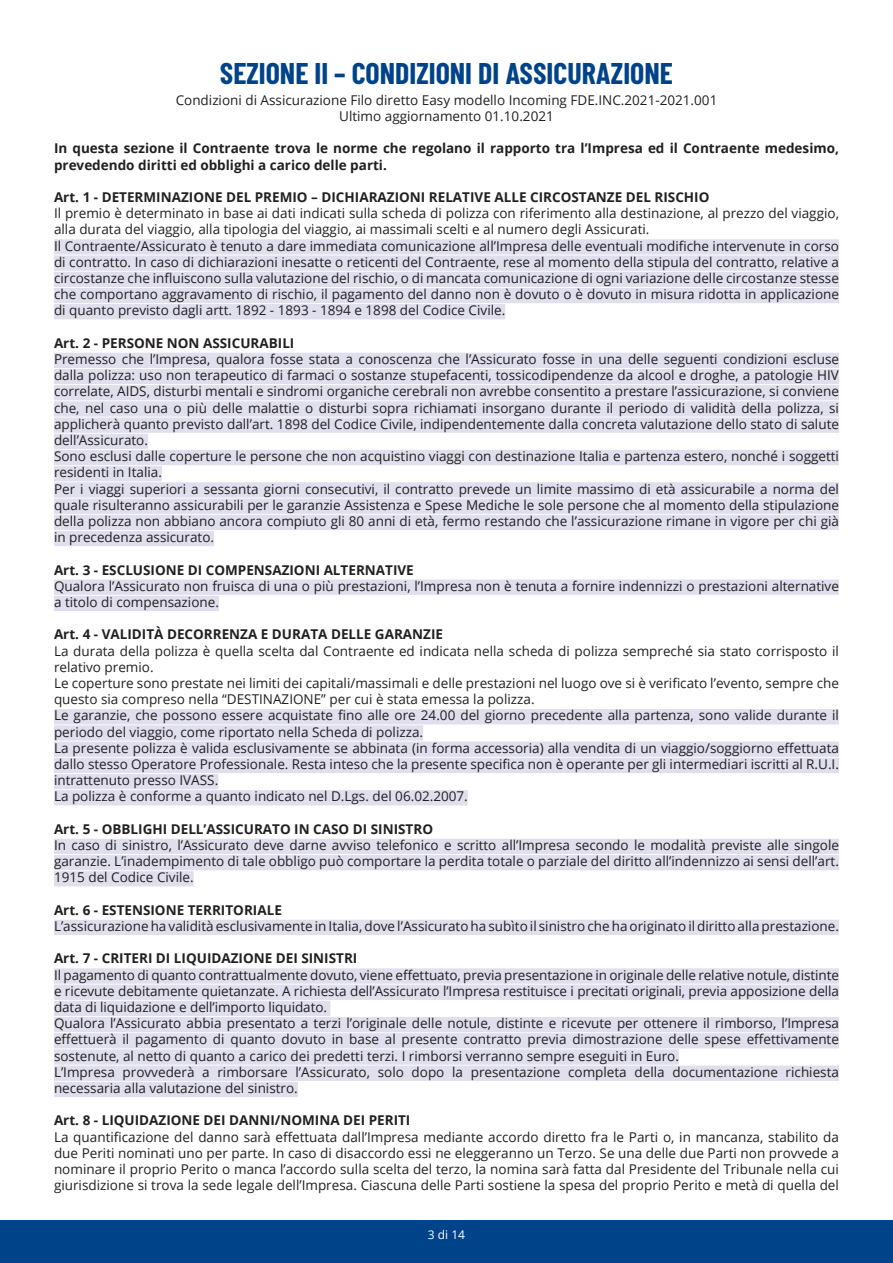
<style>
.page{position:relative;width:893px;height:1263px;background:#fff}
.page>*{position:absolute;margin:0;border:0;box-sizing:border-box;transform-origin:0 0}
.Normale{font:700 30px "Barlow Condensed";color:#004389}
.Normale-2{font:13.5px/16.2px "Open Sans";color:#231f20}
.Default{font:13.5px/16.2px "Open Sans";color:#231f20;text-align:justify}
.Titolo{font:13.5px/16.2px "Open Sans";color:#231f20;text-align:justify}
.Normale-3{font:700 13.5px/16.2px "Open Sans";color:#231f20}
.Testo_normale{font:13.5px/16.2px "Open Sans";color:#231f20;text-align:justify}
.Titolo-2{font:700 13.5px "Open Sans";color:#231f20}
.Testo_normale-2{font:700 13.5px "Open Sans";color:#231f20}
.t1{font:12px "Open Sans";color:#fff}
</style>
<div class="page">
<div style="left:0;top:1220px;width:893px;height:43px;background:#004389"></div>
<div style="left:54px;top:239px;width:785px;height:16px;background:#dfdfed"></div>
<div style="left:54px;top:255px;width:785px;height:16px;background:#dfdfed"></div>
<div style="left:54px;top:272px;width:785px;height:15px;background:#dfdfed"></div>
<div style="left:54px;top:288px;width:785px;height:15px;background:#dfdfed"></div>
<div style="left:54px;top:304px;width:451px;height:15px;background:#dfdfed"></div>
<div style="left:54px;top:353px;width:785px;height:15px;background:#dfdfed"></div>
<div style="left:54px;top:369px;width:785px;height:15px;background:#dfdfed"></div>
<div style="left:54px;top:385px;width:785px;height:15px;background:#dfdfed"></div>
<div style="left:54px;top:401px;width:785px;height:16px;background:#dfdfed"></div>
<div style="left:54px;top:417px;width:785px;height:16px;background:#dfdfed"></div>
<div style="left:54px;top:434px;width:94px;height:15px;background:#dfdfed"></div>
<div style="left:54px;top:450px;width:785px;height:15px;background:#dfdfed"></div>
<div style="left:54px;top:466px;width:108px;height:15px;background:#dfdfed"></div>
<div style="left:54px;top:482px;width:785px;height:16px;background:#dfdfed"></div>
<div style="left:54px;top:498px;width:785px;height:16px;background:#dfdfed"></div>
<div style="left:54px;top:515px;width:785px;height:15px;background:#dfdfed"></div>
<div style="left:54px;top:531px;width:160px;height:15px;background:#dfdfed"></div>
<div style="left:54px;top:579px;width:785px;height:16px;background:#dfdfed"></div>
<div style="left:54px;top:596px;width:165px;height:15px;background:#dfdfed"></div>
<div style="left:54px;top:709px;width:785px;height:15px;background:#dfdfed"></div>
<div style="left:54px;top:725px;width:369px;height:16px;background:#dfdfed"></div>
<div style="left:54px;top:741px;width:785px;height:16px;background:#dfdfed"></div>
<div style="left:54px;top:758px;width:785px;height:15px;background:#dfdfed"></div>
<div style="left:54px;top:774px;width:164px;height:15px;background:#dfdfed"></div>
<div style="left:54px;top:790px;width:414px;height:15px;background:#dfdfed"></div>
<div style="left:54px;top:839px;width:785px;height:15px;background:#dfdfed"></div>
<div style="left:54px;top:855px;width:785px;height:15px;background:#dfdfed"></div>
<div style="left:54px;top:871px;width:140px;height:15px;background:#dfdfed"></div>
<div style="left:54px;top:920px;width:785px;height:15px;background:#dfdfed"></div>
<div style="left:54px;top:968px;width:785px;height:16px;background:#dfdfed"></div>
<div style="left:54px;top:984px;width:785px;height:16px;background:#dfdfed"></div>
<div style="left:54px;top:1001px;width:276px;height:15px;background:#dfdfed"></div>
<div style="left:54px;top:1017px;width:785px;height:15px;background:#dfdfed"></div>
<div style="left:54px;top:1033px;width:785px;height:15px;background:#dfdfed"></div>
<div style="left:54px;top:1049px;width:625px;height:16px;background:#dfdfed"></div>
<div style="left:54px;top:1065px;width:785px;height:16px;background:#dfdfed"></div>
<div style="left:54px;top:1082px;width:244px;height:15px;background:#dfdfed"></div>
<p class="Normale" style="left:220px;top:55px;width:454px">SEZIONE II – CONDIZIONI DI ASSICURAZIONE</p>
<p class="Normale-2" style="left:176px;top:91px;width:543px">Condizioni di Assicurazione Filo diretto Easy modello Incoming FDE.INC.2021-2021.001</p>
<p class="Normale-2" style="left:339px;top:108px;width:216px">Ultimo aggiornamento 01.10.2021</p>
<p class="Normale-3" style="left:54px;top:140px;width:786px">In questa sezione il Contraente trova le norme che regolano il rapporto tra l’Impresa ed il Contraente medesimo, prevedendo diritti ed obblighi a carico delle parti.</p>
<p class="Normale-3" style="left:54px;top:189px;width:657px">Art. 1 - DETERMINAZIONE DEL PREMIO – DICHIARAZIONI RELATIVE ALLE CIRCOSTANZE DEL RISCHIO</p>
<p class="Normale-2" style="left:54px;top:205px;width:786px">Il premio è determinato in base ai dati indicati sulla scheda di polizza con riferimento alla destinazione, al prezzo del viaggio, alla durata del viaggio, alla tipologia del viaggio, ai massimali scelti e al numero degli Assicurati.</p>
<p class="Normale-2" style="left:54px;top:237px;width:786px;text-align:justify">Il Contraente/Assicurato è tenuto a dare immediata comunicazione all’Impresa delle eventuali modifiche intervenute in corso di contratto. In caso di dichiarazioni inesatte o reticenti del Contraente, rese al momento della stipula del contratto, relative a circostanze che influiscono sulla valutazione del rischio, o di mancata comunicazione di ogni variazione delle circostanze stesse che comportano aggravamento di rischio, il pagamento del danno non è dovuto o è dovuto in misura ridotta in applicazione di quanto previsto dagli artt. 1892 - 1893 - 1894 e 1898 del Codice Civile.</p>
<p class="Testo_normale-2" style="left:54px;top:333px;width:242px">Art. 2 - PERSONE NON ASSICURABILI</p>
<p class="Default" style="left:54px;top:351px;width:786px">Premesso che l’Impresa, qualora fosse stata a conoscenza che l’Assicurato fosse in una delle seguenti condizioni escluse dalla polizza: uso non terapeutico di farmaci o sostanze stupefacenti, tossicodipendenze da alcool e droghe, a patologie HIV correlate, AIDS, disturbi mentali e sindromi organiche cerebrali non avrebbe consentito a prestare l’assicurazione, si conviene che, nel caso una o più delle malattie o disturbi sopra richiamati insorgano durante il periodo di validità della polizza, si applicherà quanto previsto dall’art. 1898 del Codice Civile, indipendentemente dalla concreta valutazione dello stato di salute dell’Assicurato.</p>
<p class="Default" style="left:54px;top:448px;width:786px">Sono esclusi dalle coperture le persone che non acquistino viaggi con destinazione Italia e partenza estero, nonché i soggetti residenti in Italia.</p>
<p class="Default" style="left:54px;top:480px;width:786px">Per i viaggi superiori a sessanta giorni consecutivi, il contratto prevede un limite massimo di età assicurabile a norma del quale risulteranno assicurabili per le garanzie Assistenza e Spese Mediche le sole persone che al momento della stipulazione della polizza non abbiano ancora compiuto gli 80 anni di età, fermo restando che l’assicurazione rimane in vigore per chi già in precedenza assicurato.</p>
<p class="Titolo-2" style="left:54px;top:560px;width:361px">Art. 3 - ESCLUSIONE DI COMPENSAZIONI ALTERNATIVE</p>
<p class="Normale-2" style="left:54px;top:577px;width:786px">Qualora l’Assicurato non fruisca di una o più prestazioni, l’Impresa non è tenuta a fornire indennizzi o prestazioni alternative a titolo di compensazione.</p>
<p class="Normale-3" style="left:54px;top:626px;width:391px">Art. 4 - VALIDITÀ DECORRENZA E DURATA DELLE GARANZIE</p>
<p class="Default" style="left:54px;top:642px;width:786px">La durata della polizza è quella scelta dal Contraente ed indicata nella scheda di polizza sempreché sia stato corrisposto il relativo premio.</p>
<p class="Normale-2" style="left:54px;top:675px;width:786px">Le coperture sono prestate nei limiti dei capitali/massimali e delle prestazioni nel luogo ove si è verificato l’evento, sempre che questo sia compreso nella “DESTINAZIONE” per cui è stata emessa la polizza.</p>
<p class="Normale-2" style="left:54px;top:707px;width:786px">Le garanzie, che possono essere acquistate fino alle ore 24.00 del giorno precedente alla partenza, sono valide durante il periodo del viaggio, come riportato nella Scheda di polizza.</p>
<p class="Testo_normale" style="left:54px;top:739px;width:786px">La presente polizza è valida esclusivamente se abbinata (in forma accessoria) alla vendita di un viaggio/soggiorno effettuata dallo stesso Operatore Professionale. Resta inteso che la presente specifica non è operante per gli intermediari iscritti al R.U.I. intrattenuto presso IVASS.</p>
<p class="Normale-2" style="left:54px;top:788px;width:415px">La polizza è conforme a quanto indicato nel D.Lgs. del 06.02.2007.</p>
<p class="Normale-3" style="left:54px;top:820px;width:381px">Art. 5 - OBBLIGHI DELL’ASSICURATO IN CASO DI SINISTRO</p>
<p class="Normale-2" style="left:54px;top:837px;width:786px;text-align:justify">In caso di sinistro, l’Assicurato deve darne avviso telefonico e scritto all’Impresa secondo le modalità previste alle singole garanzie. L’inadempimento di tale obbligo può comportare la perdita totale o parziale del diritto all’indennizzo ai sensi dell’art.<br>1915 del Codice Civile.</p>
<p class="Normale-3" style="left:54px;top:901px;width:229px">Art. 6 - ESTENSIONE TERRITORIALE</p>
<p class="Normale-2" style="left:54px;top:918px;width:786px">L’assicurazione ha validità esclusivamente in Italia, dove l’Assicurato ha subìto il sinistro che ha originato il diritto alla prestazione.</p>
<p class="Normale-3" style="left:54px;top:950px;width:305px">Art. 7 - CRITERI DI LIQUIDAZIONE DEI SINISTRI</p>
<p class="Normale-2" style="left:54px;top:966px;width:786px;text-align:justify">Il pagamento di quanto contrattualmente dovuto, viene effettuato, previa presentazione in originale delle relative notule, distinte e ricevute debitamente quietanzate. A richiesta dell’Assicurato l’Impresa restituisce i precitati originali, previa apposizione della data di liquidazione e dell’importo liquidato.</p>
<p class="Normale-2" style="left:54px;top:1015px;width:786px;text-align:justify">Qualora l’Assicurato abbia presentato a terzi l’originale delle notule, distinte e ricevute per ottenere il rimborso, l’Impresa effettuerà il pagamento di quanto dovuto in base al presente contratto previa dimostrazione delle spese effettivamente sostenute, al netto di quanto a carico dei predetti terzi. I rimborsi verranno sempre eseguiti in Euro.</p>
<p class="Normale-2" style="left:54px;top:1063px;width:786px">L’Impresa provvederà a rimborsare l’Assicurato, solo dopo la presentazione completa della documentazione richiesta necessaria alla valutazione del sinistro.</p>
<p class="Normale-3" style="left:54px;top:1112px;width:358px">Art. 8 - LIQUIDAZIONE DEI DANNI/NOMINA DEI PERITI</p>
<p class="Titolo" style="left:54px;top:1128px;width:786px">La quantificazione del danno sarà effettuata dall’Impresa mediante accordo diretto fra le Parti o, in mancanza, stabilito da due Periti nominati uno per parte. In caso di disaccordo essi ne eleggeranno un Terzo. Se una delle due Parti non provvede a nominare il proprio Perito o manca l’accordo sulla scelta del terzo, la nomina sarà fatta dal Presidente del Tribunale nella cui giurisdizione si trova la sede legale dell’Impresa. Ciascuna delle Parti sostiene la spesa del proprio Perito e metà di quella del</p>
<p class="t1" style="left:428px;top:1227px;width:39px">3 di 14</p>
</div>
